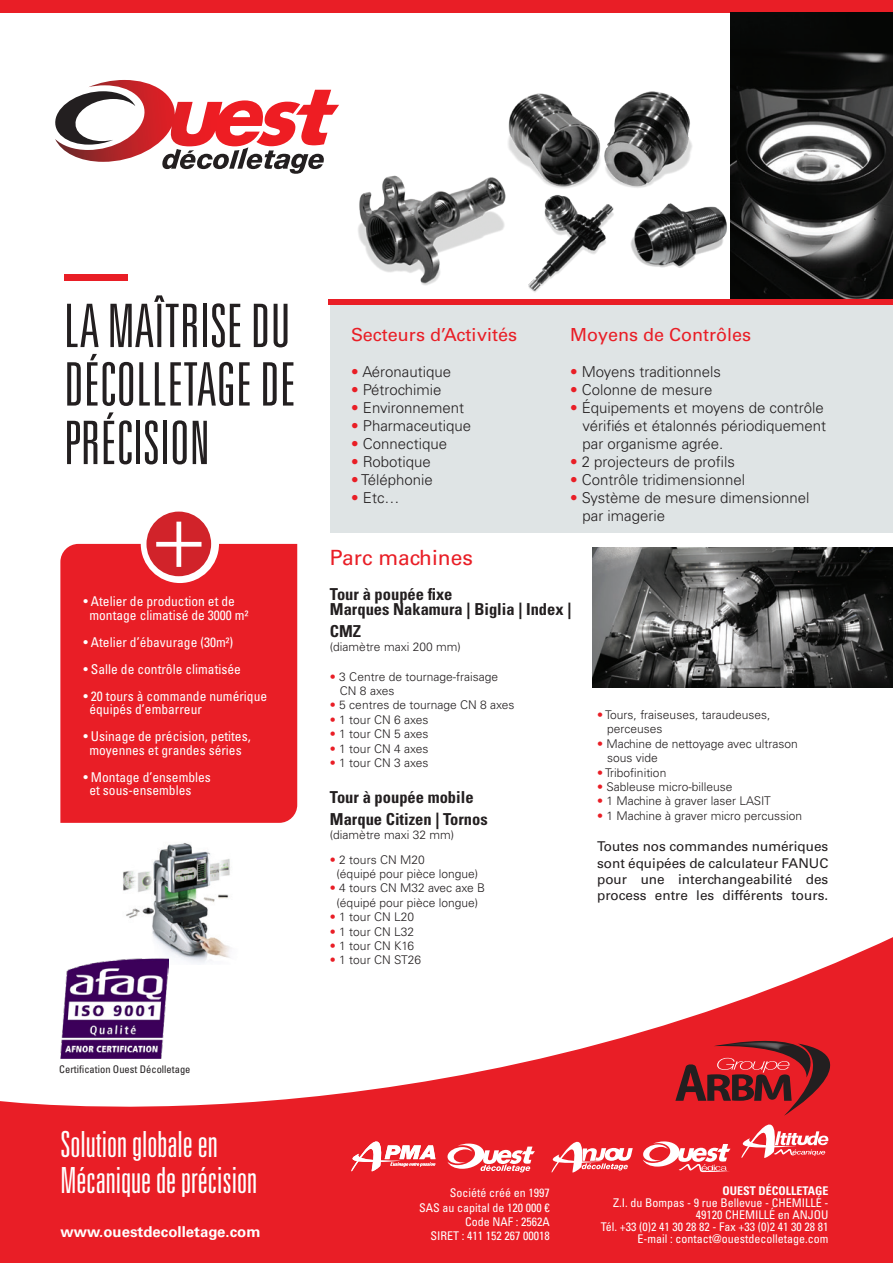
<style>
.page{position:relative;width:893px;height:1263px;background:#fff}
.page>*{position:absolute;margin:0;border:0;box-sizing:border-box;transform-origin:0 0}
.t1{font:300 90px "Helvetica Neue LT Std";color:#fff}
.t2{font:300 ultra-condensed 60px/58.5px "Univers LT Std";color:#231f20;text-align:justify}
.t3{font:300 ultra-condensed 36px/36px "Univers LT Std";color:#fff}
.t4{font:21px "Univers LT Std";color:#e91e26}
.t5{font:18px "Univers LT Std";color:#e91e26}
.t6{font:700 condensed 16.5px/15px "Univers LT Std";color:#231f20}
.t7{font:300 15px/18px "Univers LT Std";color:#231f20}
.t8{font:700 15px "Univers LT Std";color:#fff}
.t9{font:condensed 13.5px/13.5px "Univers LT Std";color:#fff}
.t10{font:13.5px/16.2px "Univers LT Std";color:#231f20;text-align:justify}
.t11{font:300 12px/14.4px "Univers LT Std";color:#231f20}
.t12{font:condensed 12px/14.4px "Univers LT Std";color:#fff;text-align:right}
.t13{font:700 condensed 12px "Univers LT Std";color:#fff}
.t14{font:condensed 10.5px "Univers LT Std";color:#231f20}
.s1{color:#e91e26}
</style>
<div class="page">
<div style="left:0;top:0;width:893px;height:12px;background:#e91e26"></div>
<div style="left:64px;top:275px;width:64px;height:6px;background:#e91e26"></div>
<div style="left:330px;top:305px;width:563px;height:228px;background:#dfe4e5"></div>
<svg style="left:0;top:937px;width:893px;height:326px;fill:#e91e26"></svg>
<div style="left:60px;top:544px;width:237px;height:279px;background:#e91e26"></div>
<div style="left:141px;top:505px;width:78px;height:78px;background:#fff;border-radius:50%"></div>
<div style="left:146px;top:512px;width:65px;height:64px;background:#d1232a;border-radius:50%"></div>
<svg style="left:55px;top:80px;width:284px;height:93px"></svg>
<svg style="left:675px;top:1022px;width:164px;height:94px;background:#ba2027"></svg>
<svg style="left:446px;top:1143px;width:89px;height:29px"></svg>
<svg style="left:347px;top:1123px;width:88px;height:49px"></svg>
<svg style="left:544px;top:1123px;width:89px;height:49px;background:#ed4d53"></svg>
<svg style="left:642px;top:1141px;width:88px;height:31px"></svg>
<svg style="left:740px;top:1123px;width:88px;height:36px"></svg>
<img style="left:593px;top:548px;width:300px;height:140px">
<img style="left:731px;top:13px;width:162px;height:286px">
<img style="left:329px;top:170px;width:176px;height:115px">
<img style="left:476px;top:91px;width:216px;height:116px">
<img style="left:520px;top:173px;width:88px;height:119px">
<img style="left:608px;top:168px;width:135px;height:129px">
<img style="left:106px;top:843px;width:146px;height:121px">
<div style="left:329px;top:299px;width:564px;height:6px;background:#e91e26"></div>
<img style="left:60px;top:959px;width:108px;height:99px">
<h2 class="t2" style="left:64px;top:296px;width:233px">LA MAÎTRISE DU DÉCOLLETAGE DE PRÉCISION</h2>
<h1 class="t1" style="left:152px;top:480px;width:55px">+</h1>
<p class="t9" style="left:89px;top:594px;width:160px;text-indent:-6px">• Atelier de production et de montage climatisé de 3000 m²</p>
<p class="t9" style="left:83px;top:635px;width:151px">• Atelier d’ébavurage (30m²)</p>
<p class="t9" style="left:83px;top:662px;width:159px">• Salle de contrôle climatisée</p>
<p class="t9" style="left:89px;top:689px;width:179px;text-indent:-6px">• 20 tours à commande numérique équipés d’embarreur</p>
<p class="t9" style="left:83px;top:729px;width:169px;text-align:center">• Usinage de précision, petites, moyennes et grandes séries</p>
<p class="t9" style="left:89px;top:770px;width:123px;text-indent:-6px">• Montage d’ensembles et sous-ensembles</p>
<h3 class="t5" style="left:351px;top:324px;width:167px">Secteurs d’Activités</h3>
<p class="t7" style="left:351px;top:363px;width:101px"><span class="s1">•</span> Aéronautique</p>
<p class="t7" style="left:351px;top:381px;width:92px"><span class="s1">•</span> Pétrochimie</p>
<p class="t7" style="left:351px;top:399px;width:115px"><span class="s1">•</span> Environnement</p>
<p class="t7" style="left:351px;top:417px;width:122px"><span class="s1">•</span> Pharmaceutique</p>
<p class="t7" style="left:351px;top:435px;width:97px"><span class="s1">•</span> Connectique</p>
<p class="t7" style="left:351px;top:453px;width:81px"><span class="s1">•</span> Robotique</p>
<p class="t7" style="left:351px;top:471px;width:83px"><span class="s1">•</span> Téléphonie</p>
<p class="t7" style="left:351px;top:489px;width:50px"><span class="s1">•</span> Etc…</p>
<h3 class="t5" style="left:570px;top:324px;width:183px">Moyens de Contrôles</h3>
<p class="t7" style="left:570px;top:363px;width:153px"><span class="s1">•</span> Moyens traditionnels</p>
<p class="t7" style="left:570px;top:381px;width:144px"><span class="s1">•</span> Colonne de mesure</p>
<p class="t7" style="left:582px;top:399px;width:245px;text-indent:-13px"><span class="s1">•</span> Équipements et moyens de contrôle vérifiés et étalonnés périodiquement par organisme agrée.</p>
<p class="t7" style="left:570px;top:453px;width:167px"><span class="s1">•</span> 2 projecteurs de profils</p>
<p class="t7" style="left:570px;top:471px;width:177px"><span class="s1">•</span> Contrôle tridimensionnel</p>
<p class="t7" style="left:582px;top:489px;width:228px;text-indent:-13px"><span class="s1">•</span> Système de mesure dimensionnel par imagerie</p>
<h3 class="t4" style="left:330px;top:545px;width:145px">Parc machines</h3>
<h3 class="t6" style="left:330px;top:587px;width:243px">Tour à poupée fixe<br>Marques Nakamura | Biglia | Index |</h3>
<h3 class="t6" style="left:330px;top:623px;width:33px">CMZ</h3>
<p class="t11" style="left:330px;top:640px;width:132px">(diamètre maxi 200 mm)</p>
<p class="t11" style="left:340px;top:669px;width:160px;text-indent:-10px"><span class="s1">•</span> 3 Centre de tournage-fraisage<br>CN 8 axes</p>
<p class="t11" style="left:330px;top:698px;width:186px"><span class="s1">•</span> 5 centres de tournage CN 8 axes</p>
<p class="t11" style="left:330px;top:712px;width:100px"><span class="s1">•</span> 1 tour CN 6 axes</p>
<p class="t11" style="left:330px;top:727px;width:100px"><span class="s1">•</span> 1 tour CN 5 axes</p>
<p class="t11" style="left:330px;top:741px;width:100px"><span class="s1">•</span> 1 tour CN 4 axes</p>
<p class="t11" style="left:330px;top:755px;width:100px"><span class="s1">•</span> 1 tour CN 3 axes</p>
<h3 class="t6" style="left:330px;top:786px;width:159px;line-height:21.6px">Tour à poupée mobile<br>Marque Citizen | Tornos</h3>
<p class="t11" style="left:330px;top:828px;width:126px">(diamètre maxi 32 mm)</p>
<p class="t11" style="left:337px;top:852px;width:143px;text-indent:-7px"><span class="s1">•</span> 2 tours CN M20<br>(équipé pour pièce longue)</p>
<p class="t11" style="left:330px;top:881px;width:157px;text-align:center"><span class="s1">•</span> 4 tours CN M32 avec axe B (équipé pour pièce longue)</p>
<p class="t11" style="left:330px;top:910px;width:86px"><span class="s1">•</span> 1 tour CN L20</p>
<p class="t11" style="left:330px;top:924px;width:86px"><span class="s1">•</span> 1 tour CN L32</p>
<p class="t11" style="left:330px;top:938px;width:86px"><span class="s1">•</span> 1 tour CN K16</p>
<p class="t11" style="left:330px;top:953px;width:93px"><span class="s1">•</span> 1 tour CN ST26</p>
<p class="t11" style="left:607px;top:708px;width:165px;text-indent:-10px"><span class="s1">•</span> Tours, fraiseuses, taraudeuses, perceuses</p>
<p class="t11" style="left:607px;top:736px;width:192px;text-indent:-10px"><span class="s1">•</span> Machine de nettoyage avec ultrason sous vide</p>
<p class="t11" style="left:597px;top:765px;width:71px"><span class="s1">•</span> Tribofinition</p>
<p class="t11" style="left:597px;top:780px;width:137px"><span class="s1">•</span> Sableuse micro-billeuse</p>
<p class="t11" style="left:597px;top:794px;width:175px"><span class="s1">•</span> 1 Machine à graver laser LASIT</p>
<p class="t11" style="left:597px;top:808px;width:206px"><span class="s1">•</span> 1 Machine à graver micro percussion</p>
<p class="t10" style="left:597px;top:838px;width:233px">Toutes nos commandes numériques sont équipées de calculateur FANUC pour une interchangeabilité des process entre les différents tours.</p>
<p class="t14" style="left:59px;top:1063px;width:133px">Certification Ouest Décolletage</p>
<h3 class="t3" style="left:60px;top:1126px;width:198px">Solution globale en<br>Mécanique de précision</h3>
<p class="t8" style="left:60px;top:1223px;width:202px">www.ouestdecolletage.com</p>
<p class="t12" style="left:419px;top:1185px;width:132px">Société créé en 1997<br>SAS au capital de 120 000 €<br>Code NAF : 2562A<br>SIRET : 411 152 267 00018</p>
<p class="t13" style="left:722px;top:1183px;width:107px">OUEST DÉCOLLETAGE</p>
<p class="t12" style="left:601px;top:1196px;width:229px;line-height:12px">Z.I. du Bompas - 9 rue Bellevue - CHEMILLÉ - 49120 CHEMILLÉ en ANJOU<br>Tél. +33 (0)2 41 30 28 82 - Fax +33 (0)2 41 30 28 81<br>E-mail : contact@ouestdecolletage.com</p>
</div>
